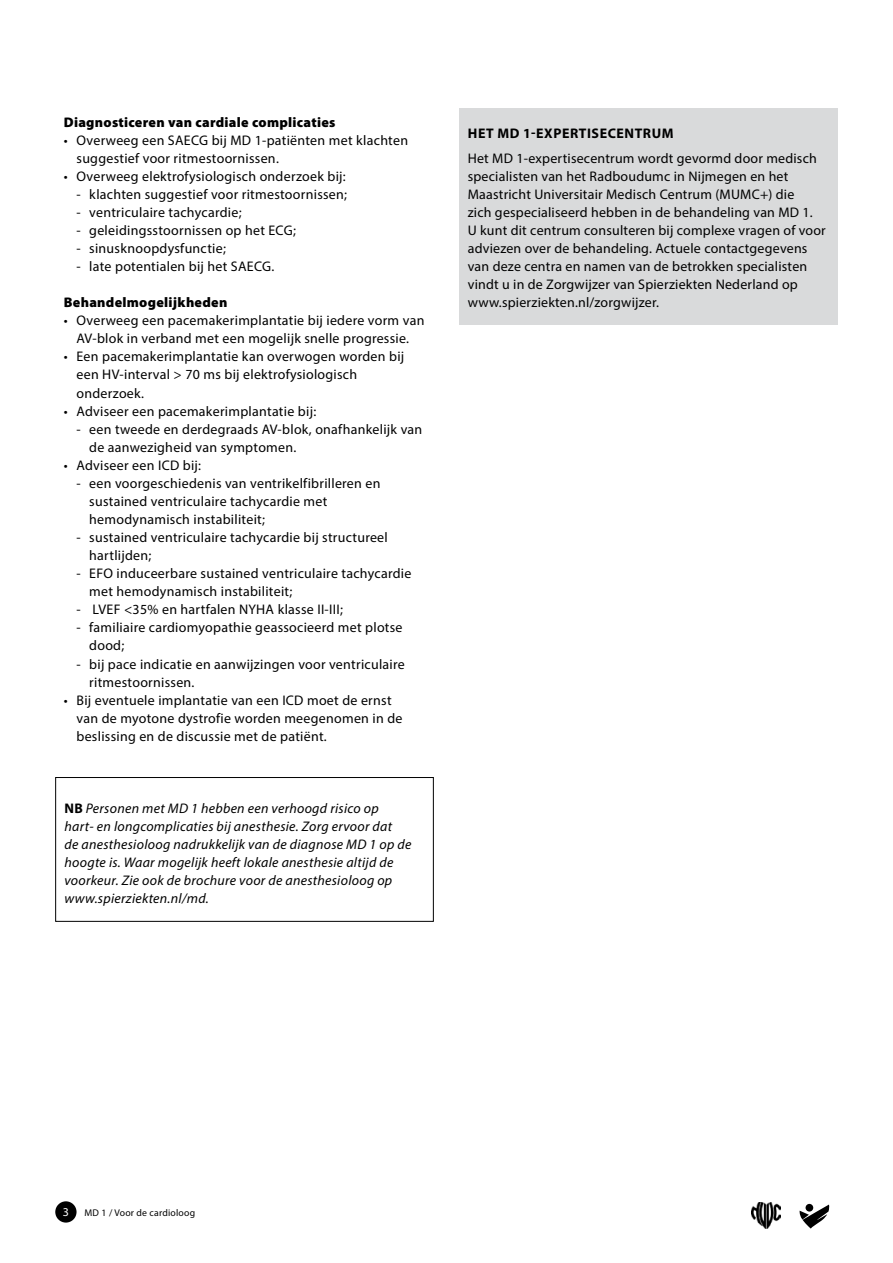
<style>
.page{position:relative;width:893px;height:1263px;background:#fff}
.page>*{position:absolute;margin:0;border:0;box-sizing:border-box;transform-origin:0 0}
.t1{font:13.95px/18px "Myriad Pro";letter-spacing:.02em;color:#000}
.t2{font:italic 13.95px/18px "Myriad Pro";letter-spacing:.02em;color:#000}
.t3{font:900 13.95px "Myriad Pro";letter-spacing:.02em;color:#000}
.t4{font:700 13.95px "Myriad Pro";letter-spacing:.04em;color:#000}
.t5{font:12px "Myriad Pro";color:#fff}
.t6{font:9.75px "Myriad Pro";letter-spacing:.02em;color:#000}
.s1{font-weight:700;font-style:normal}
</style>
<div class="page">
<div style="left:55px;top:1201px;width:22px;height:21px;background:#000;border-radius:50%"></div>
<svg style="left:799px;top:1204px;width:30px;height:24px"></svg>
<img style="left:751px;top:1203px;width:30px;height:25px">
<div style="left:55px;top:777px;width:379px;height:145px;border:1px solid #000"></div>
<div style="left:459px;top:108px;width:379px;height:217px;background:#d9dadb"></div>
<p class="t3" style="left:64px;top:112px;width:273px">Diagnosticeren van cardiale complicaties</p>
<p class="t1" style="left:77px;top:131px;width:333px;text-indent:-13px">• Overweeg een SAECG bij MD 1-patiënten met klachten suggestief voor ritmestoornissen.</p>
<p class="t1" style="left:64px;top:167px;width:283px">• Overweeg elektrofysiologisch onderzoek bij:</p>
<p class="t1" style="left:77px;top:185px;width:272px">- klachten suggestief voor ritmestoornissen;</p>
<p class="t1" style="left:77px;top:203px;width:167px">- ventriculaire tachycardie;</p>
<p class="t1" style="left:77px;top:221px;width:221px">- geleidingsstoornissen op het ECG;</p>
<p class="t1" style="left:77px;top:239px;width:151px">- sinusknoopdysfunctie;</p>
<p class="t1" style="left:77px;top:257px;width:199px">- late potentialen bij het SAECG.</p>
<p class="t3" style="left:64px;top:293px;width:165px">Behandelmogelijkheden</p>
<p class="t1" style="left:64px;top:311px;width:362px;text-align:center">• Overweeg een pacemakerimplantatie bij iedere vorm van<br>AV-blok in verband met een mogelijk snelle progressie.</p>
<p class="t1" style="left:77px;top:347px;width:329px;text-indent:-13px">• Een pacemakerimplantatie kan overwogen worden bij een HV-interval &gt; 70 ms bij elektrofysiologisch onderzoek.</p>
<p class="t1" style="left:64px;top:402px;width:254px">• Adviseer een pacemakerimplantatie bij:</p>
<p class="t1" style="left:89px;top:420px;width:335px;text-indent:-13px">- een tweede en derdegraads AV-blok, onafhankelijk van de aanwezigheid van symptomen.</p>
<p class="t1" style="left:64px;top:456px;width:139px">• Adviseer een ICD bij:</p>
<p class="t1" style="left:89px;top:474px;width:293px;text-indent:-13px">- een voorgeschiedenis van ventrikelfibrilleren en sustained ventriculaire tachycardie met hemodynamisch instabiliteit;</p>
<p class="t1" style="left:89px;top:528px;width:300px;text-indent:-13px">- sustained ventriculaire tachycardie bij structureel hartlijden;</p>
<p class="t1" style="left:89px;top:564px;width:324px;text-indent:-13px">- EFO induceerbare sustained ventriculaire tachycardie met hemodynamisch instabiliteit;</p>
<p class="t1" style="left:77px;top:600px;width:268px">- LVEF &lt;35% en hartfalen NYHA klasse II-III;</p>
<p class="t1" style="left:89px;top:618px;width:315px;text-indent:-13px">- familiaire cardiomyopathie geassocieerd met plotse dood;</p>
<p class="t1" style="left:89px;top:655px;width:317px;text-indent:-13px">- bij pace indicatie en aanwijzingen voor ventriculaire ritmestoornissen.</p>
<p class="t1" style="left:76px;top:691px;width:327px;text-indent:-13px">• Bij eventuele implantatie van een ICD moet de ernst van de myotone dystrofie worden meegenomen in de beslissing en de discussie met de patiënt.</p>
<p class="t2" style="left:64px;top:799px;width:348px"><span class="s1">NB</span> Personen met MD 1 hebben een verhoogd risico op hart- en longcomplicaties bij anesthesie. Zorg ervoor dat<br>de anesthesioloog nadrukkelijk van de diagnose MD 1 op de hoogte is. Waar mogelijk heeft lokale anesthesie altijd de voorkeur. Zie ook de brochure voor de anesthesioloog op www.spierziekten.nl/md.</p>
<p class="t4" style="left:468px;top:124px;width:207px">HET MD 1-EXPERTISECENTRUM</p>
<p class="t1" style="left:468px;top:149px;width:360px">Het MD 1-expertisecentrum wordt gevormd door medisch specialisten van het Radboudumc in Nijmegen en het Maastricht Universitair Medisch Centrum (MUMC+) die<br>zich gespecialiseerd hebben in de behandeling van MD 1.<br>U kunt dit centrum consulteren bij complexe vragen of voor adviezen over de behandeling. Actuele contactgegevens van deze centra en namen van de betrokken specialisten vindt u in de Zorgwijzer van Spierziekten Nederland op www.spierziekten.nl/zorgwijzer.</p>
<p class="t5" style="left:63px;top:1204px;width:8px">3</p>
<p class="t6" style="left:85px;top:1206px;width:112px">MD 1 / Voor de cardioloog</p>
</div>
